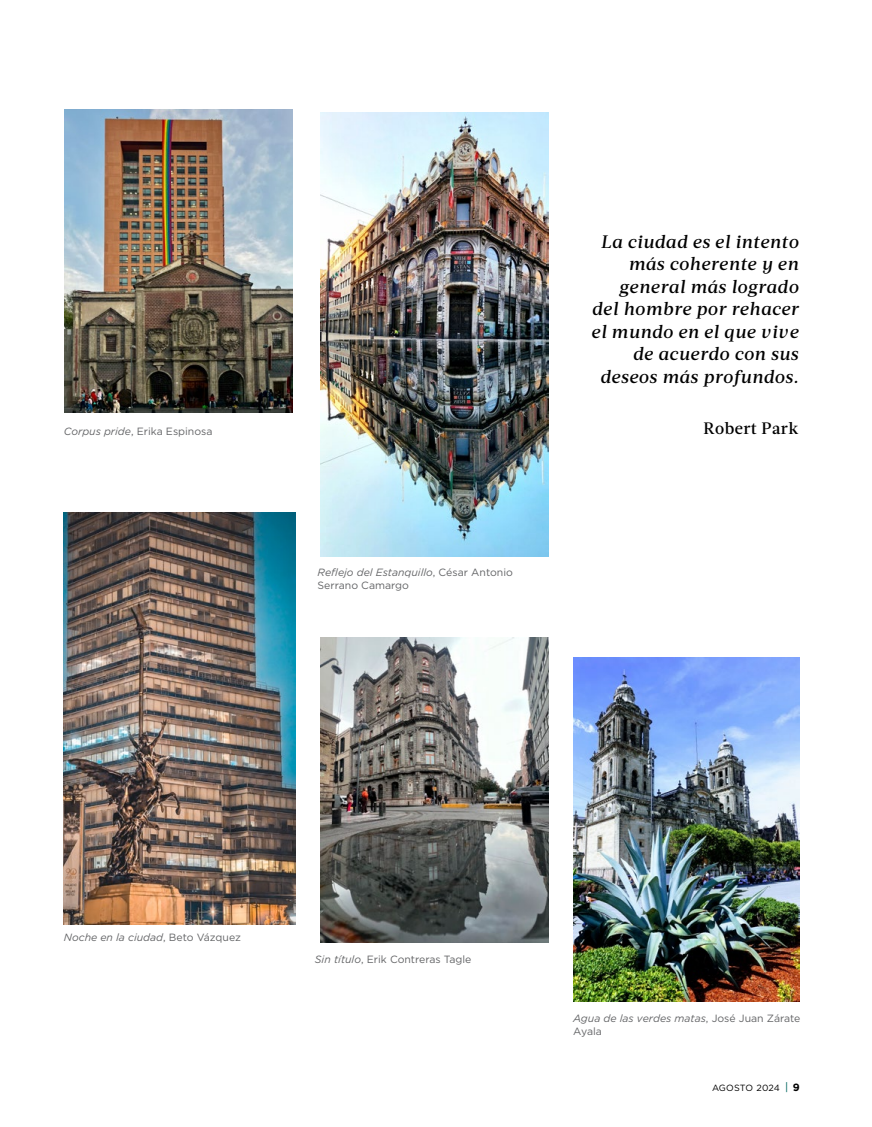
<style>
.page{position:relative;width:872px;height:1127px;background:#fff}
.page>*{position:absolute;margin:0;border:0;box-sizing:border-box;transform-origin:0 0}
.t1{font:italic 500 18px/22.5px "Acta";letter-spacing:.03em;color:#000;text-align:right}
.t2{font:500 16.5px "Acta";letter-spacing:.025em;color:#000}
.t3{font:10.5px/13.5px "Gotham";color:#636466}
.t4{font:italic 10.5px/13.5px "Gotham";color:#636466}
.t5{font:9px "Gotham";letter-spacing:.01em;color:#000}
.s1{font-style:italic}
.s2{font-style:normal}
.s3{font-family:"Founders Grotesk";font-weight:300;font-size:13.5px;color:#006760}
.s4{font-weight:700;font-size:10.5px}
</style>
<div class="page">
<img style="left:64px;top:109px;width:228px;height:304px">
<img style="left:320px;top:112px;width:228px;height:444px">
<img style="left:320px;top:637px;width:228px;height:305px">
<img style="left:573px;top:657px;width:226px;height:345px">
<img style="left:64px;top:512px;width:231px;height:412px">
<p class="t3" style="left:64px;top:424px;width:150px"><span class="s1">Corpus pride</span>, Erika Espinosa</p>
<p class="t3" style="left:317px;top:565px;width:197px"><span class="s1">Reflejo del Estanquillo</span>, César Antonio<br>Serrano Camargo</p>
<p class="t1" style="left:591px;top:230px;width:209px">La ciudad es el intento más coherente y en general más logrado del hombre por rehacer el mundo en el que vive de acuerdo con sus deseos más profundos.</p>
<p class="t2" style="left:703px;top:418px;width:96px">Robert Park</p>
<p class="t4" style="left:64px;top:930px;width:179px">Noche en la ciudad<span class="s2">, Beto Vázquez</span></p>
<p class="t3" style="left:315px;top:952px;width:158px"><span class="s1">Sin título</span>, Erik Contreras Tagle</p>
<p class="t4" style="left:573px;top:1011px;width:229px">Agua de las verdes matas<span class="s2">, José Juan Zárate<br>Ayala</span></p>
<p class="t5" style="left:712px;top:1081px;width:89px">AGOSTO 2024 <span class="s3">|</span> <span class="s4">9</span></p>
</div>
